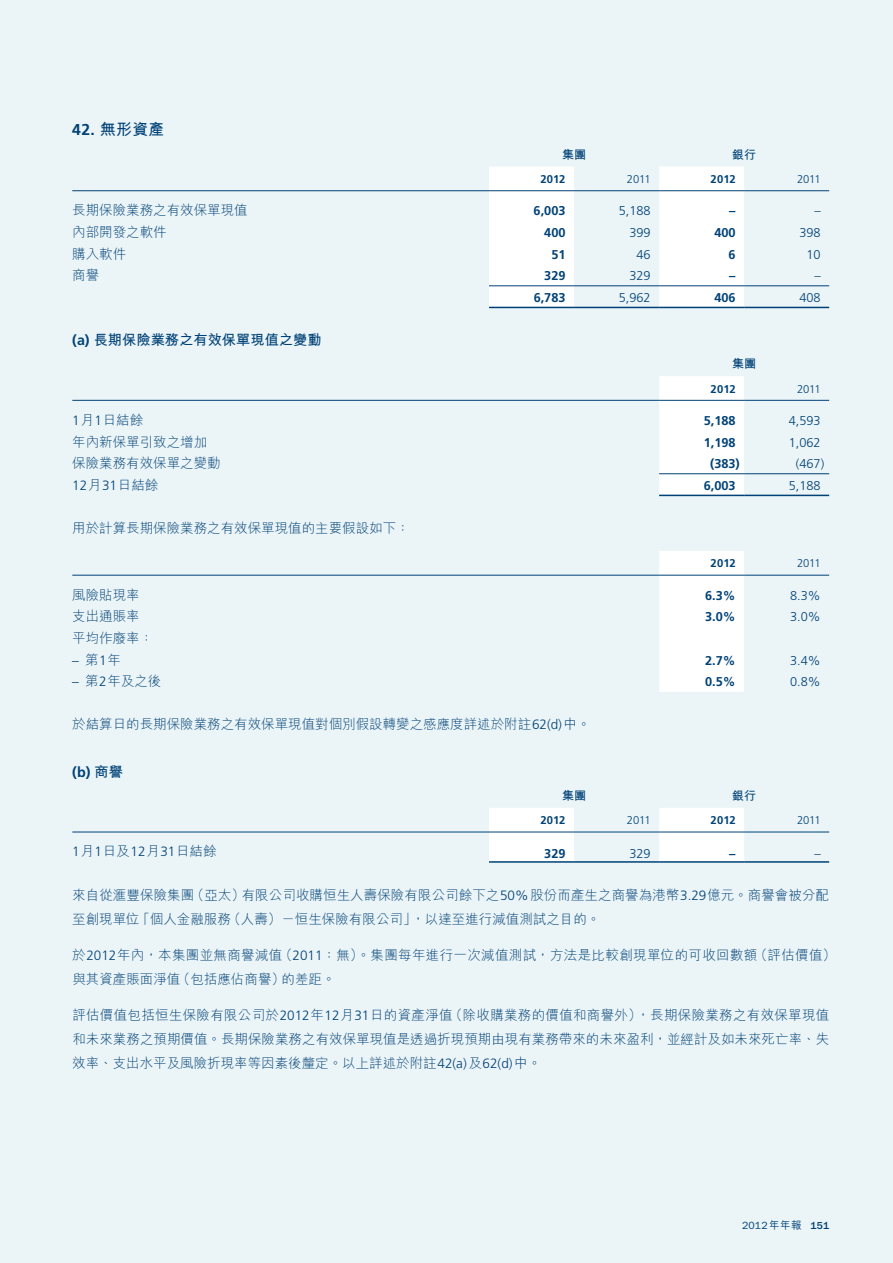
<style>
.page{position:relative;width:893px;height:1263px;background:#ebf4f7}
.page>*{position:absolute;margin:0;border:0;box-sizing:border-box;transform-origin:0 0}
.t1{font:700 15.75px "M Hei HK";color:#004277}
.t2{font:700 14.25px "M Hei HK";color:#004277}
.t3{font:700 14.25px "Frutiger LT Std";color:#004277}
.t4{font:300 13.5px/24px "M Hei HK";color:#004277}
.t5{font:300 13.5px/24px "M Hei HK";letter-spacing:.025em;color:#004277}
.t6{font:300 13.5px "Frutiger LT Std";color:#004277}
.t7{font:300 12.75px "Frutiger LT Std";color:#004277}
.t8{font:700 12.75px "Frutiger LT Std";color:#004277}
.t9{font:700 12px "M Hei HK";letter-spacing:-.01em;color:#004277}
.t10{font:700 11.25px "Frutiger LT Std";color:#004277}
.t11{font:300 11.25px "Frutiger LT Std";letter-spacing:-.025em;color:#004277}
.t12{font:10.5px "ITC Franklin Gothic Std";color:#004277}
.s1{font-family:"Frutiger LT Std"}
.s2{font-family:"M Hei HK"}
.s3{font-family:"M Hei HK";font-weight:500}
.s4{font-weight:500}
</style>
<div class="page">
<svg style="left:489px;top:167px;width:255px;height:140px"></svg>
<hr style="left:574px;top:190px;width:85px;height:1px;background:#004277">
<hr style="left:72px;top:190px;width:417px;height:1px;background:#004277">
<hr style="left:489px;top:307px;width:85px;height:1px;background:#004277">
<hr style="left:744px;top:190px;width:85px;height:1px;background:#004277">
<hr style="left:489px;top:285px;width:85px;height:1px;background:#004277">
<hr style="left:659px;top:307px;width:85px;height:1px;background:#004277">
<hr style="left:659px;top:285px;width:85px;height:1px;background:#004277">
<hr style="left:574px;top:307px;width:85px;height:1px;background:#004277">
<hr style="left:574px;top:285px;width:85px;height:1px;background:#004277">
<hr style="left:744px;top:307px;width:85px;height:1px;background:#004277">
<hr style="left:744px;top:285px;width:85px;height:1px;background:#004277">
<hr style="left:489px;top:190px;width:85px;height:1px;background:#004277">
<hr style="left:659px;top:190px;width:85px;height:1px;background:#004277">
<div style="left:659px;top:376px;width:85px;height:119px;background:#fff"></div>
<hr style="left:72px;top:400px;width:587px;height:1px;background:#004277">
<hr style="left:744px;top:400px;width:85px;height:1px;background:#004277">
<hr style="left:659px;top:400px;width:85px;height:1px;background:#004277">
<hr style="left:659px;top:495px;width:85px;height:1px;background:#004277">
<hr style="left:659px;top:473px;width:85px;height:1px;background:#004277">
<hr style="left:744px;top:495px;width:85px;height:1px;background:#004277">
<hr style="left:744px;top:473px;width:85px;height:1px;background:#004277">
<div style="left:659px;top:551px;width:85px;height:141px;background:#fff"></div>
<hr style="left:72px;top:575px;width:587px;height:1px;background:#004277">
<hr style="left:744px;top:575px;width:85px;height:1px;background:#004277">
<hr style="left:659px;top:575px;width:85px;height:1px;background:#004277">
<svg style="left:489px;top:808px;width:255px;height:53px"></svg>
<hr style="left:574px;top:832px;width:85px;height:1px;background:#004277">
<hr style="left:72px;top:832px;width:417px;height:1px;background:#004277">
<hr style="left:489px;top:861px;width:85px;height:2px;background:#004277">
<hr style="left:744px;top:832px;width:85px;height:1px;background:#004277">
<hr style="left:659px;top:861px;width:85px;height:2px;background:#004277">
<hr style="left:574px;top:861px;width:85px;height:2px;background:#004277">
<hr style="left:744px;top:861px;width:85px;height:2px;background:#004277">
<hr style="left:489px;top:832px;width:85px;height:1px;background:#004277">
<hr style="left:659px;top:832px;width:85px;height:1px;background:#004277">
<p class="t1" style="left:72px;top:118px;width:94px"><span class="s1">42.</span> 無形資產</p>
<p class="t9" style="left:562px;top:145px;width:25px">集團</p>
<p class="t9" style="left:732px;top:145px;width:25px">銀行</p>
<p class="t10" style="left:540px;top:172px;width:27px">2012</p>
<p class="t11" style="left:627px;top:173px;width:25px">2011</p>
<p class="t10" style="left:711px;top:172px;width:27px">2012</p>
<p class="t11" style="left:797px;top:173px;width:25px">2011</p>
<p class="t4" style="left:72px;top:198px;width:177px">長期保險業務之有效保單現值</p>
<p class="t8" style="left:534px;top:203px;width:33px">6,003</p>
<p class="t7" style="left:619px;top:204px;width:33px">5,188</p>
<p class="t8" style="left:729px;top:203px;width:8px">–</p>
<p class="t7" style="left:814px;top:204px;width:8px">–</p>
<p class="t4" style="left:72px;top:219px;width:96px">內部開發之軟件</p>
<p class="t8" style="left:544px;top:225px;width:23px">400</p>
<p class="t7" style="left:629px;top:225px;width:23px">399</p>
<p class="t8" style="left:714px;top:225px;width:23px">400</p>
<p class="t7" style="left:799px;top:225px;width:23px">398</p>
<p class="t4" style="left:72px;top:241px;width:56px">購入軟件</p>
<p class="t8" style="left:551px;top:247px;width:16px">51</p>
<p class="t7" style="left:636px;top:247px;width:16px">46</p>
<p class="t8" style="left:729px;top:247px;width:9px">6</p>
<p class="t7" style="left:806px;top:247px;width:16px">10</p>
<p class="t4" style="left:72px;top:263px;width:28px">商譽</p>
<p class="t8" style="left:544px;top:268px;width:23px">329</p>
<p class="t7" style="left:629px;top:269px;width:23px">329</p>
<p class="t8" style="left:729px;top:268px;width:8px">–</p>
<p class="t7" style="left:814px;top:269px;width:8px">–</p>
<p class="t8" style="left:534px;top:290px;width:33px">6,783</p>
<p class="t7" style="left:619px;top:290px;width:33px">5,962</p>
<p class="t8" style="left:714px;top:290px;width:23px">406</p>
<p class="t7" style="left:799px;top:290px;width:23px">408</p>
<p class="t2" style="left:72px;top:329px;width:251px"><span class="s1">(a)</span> 長期保險業務之有效保單現值之變動</p>
<p class="t9" style="left:732px;top:355px;width:25px">集團</p>
<p class="t10" style="left:711px;top:382px;width:27px">2012</p>
<p class="t11" style="left:797px;top:382px;width:25px">2011</p>
<p class="t4" style="left:72px;top:407px;width:73px"><span class="s1">1</span>月<span class="s1">1</span>日結餘</p>
<p class="t8" style="left:704px;top:413px;width:33px">5,188</p>
<p class="t7" style="left:789px;top:413px;width:33px">4,593</p>
<p class="t4" style="left:72px;top:429px;width:136px">年內新保單引致之增加</p>
<p class="t8" style="left:704px;top:435px;width:33px">1,198</p>
<p class="t7" style="left:789px;top:435px;width:33px">1,062</p>
<p class="t4" style="left:72px;top:451px;width:150px">保險業務有效保單之變動</p>
<p class="t8" style="left:710px;top:456px;width:31px">(383)</p>
<p class="t7" style="left:796px;top:457px;width:30px">(467)</p>
<p class="t6" style="left:72px;top:477px;width:88px">12<span class="s2">月</span>31<span class="s2">日結餘</span></p>
<p class="t8" style="left:704px;top:478px;width:33px">6,003</p>
<p class="t7" style="left:789px;top:478px;width:33px">5,188</p>
<p class="t4" style="left:72px;top:515px;width:339px">用於計算長期保險業務之有效保單現值的主要假設如下：</p>
<p class="t10" style="left:711px;top:557px;width:27px">2012</p>
<p class="t11" style="left:797px;top:557px;width:25px">2011</p>
<p class="t4" style="left:72px;top:582px;width:69px">風險貼現率</p>
<p class="t8" style="left:705px;top:588px;width:32px">6.3%</p>
<p class="t7" style="left:790px;top:588px;width:32px">8.3%</p>
<p class="t4" style="left:72px;top:604px;width:69px">支出通賬率</p>
<p class="t8" style="left:705px;top:609px;width:32px">3.0%</p>
<p class="t7" style="left:790px;top:610px;width:32px">3.0%</p>
<p class="t4" style="left:72px;top:626px;width:83px">平均作廢率：</p>
<p class="t6" style="left:72px;top:652px;width:50px">– <span class="s2">第</span>1<span class="s2">年</span></p>
<p class="t8" style="left:705px;top:653px;width:32px">2.7%</p>
<p class="t7" style="left:790px;top:653px;width:32px">3.4%</p>
<p class="t4" style="left:72px;top:669px;width:91px"><span class="s1">–</span> 第<span class="s1">2</span>年及之後</p>
<p class="t8" style="left:705px;top:674px;width:32px">0.5%</p>
<p class="t7" style="left:790px;top:675px;width:32px">0.8%</p>
<p class="t4" style="left:72px;top:711px;width:520px">於結算日的長期保險業務之有效保單現值對個別假設轉變之感應度詳述於附註<span class="s1">62(d)</span>中。</p>
<p class="t3" style="left:72px;top:763px;width:52px">(b) <span class="s2">商譽</span></p>
<p class="t9" style="left:562px;top:787px;width:25px">集團</p>
<p class="t9" style="left:732px;top:787px;width:25px">銀行</p>
<p class="t10" style="left:540px;top:814px;width:27px">2012</p>
<p class="t11" style="left:627px;top:814px;width:25px">2011</p>
<p class="t10" style="left:711px;top:814px;width:27px">2012</p>
<p class="t11" style="left:797px;top:814px;width:25px">2011</p>
<p class="t4" style="left:72px;top:839px;width:146px"><span class="s1">1</span>月<span class="s1">1</span>日及<span class="s1">12</span>月<span class="s1">31</span>日結餘</p>
<p class="t8" style="left:544px;top:846px;width:23px">329</p>
<p class="t7" style="left:629px;top:846px;width:23px">329</p>
<p class="t8" style="left:729px;top:846px;width:8px">–</p>
<p class="t7" style="left:814px;top:846px;width:8px">–</p>
<p class="t4" style="left:72px;top:882px;width:758px">來自從滙豐保險集團（亞太）有限公司收購恒生人壽保險有限公司餘下之<span class="s1">50%</span>股份而產生之商譽為港幣<span class="s1">3.29</span>億元。商譽會被分配至創現單位「個人金融服務（人壽）－恒生保險有限公司」，以達至進行減值測試之目的。</p>
<p class="t5" style="left:72px;top:942px;width:765px">於<span class="s1">2012</span>年內，本集團並無商譽減值（<span class="s1">2011</span>：無）。集團每年進行一次減值測試，方法是比較創現單位的可收回數額（評估價值）與其資產賬面淨值（包括應佔商譽）的差距。</p>
<p class="t4" style="left:72px;top:1002px;width:758px;text-align:justify">評估價值包括恒生保險有限公司於<span class="s1">2012</span>年<span class="s1">12</span>月<span class="s1">31</span>日的資產淨值（除收購業務的價值和商譽外），長期保險業務之有效保單現值和未來業務之預期價值。長期保險業務之有效保單現值是透過折現預期由現有業務帶來的未來盈利，並經計及如未來死亡率、失效率、支出水平及風險折現率等因素後釐定。以上詳述於附註<span class="s1">42(a)</span>及<span class="s1">62(d)</span>中。</p>
<p class="t12" style="left:742px;top:1219px;width:89px">2012<span class="s3">年年報</span> <span class="s4">151</span></p>
</div>
